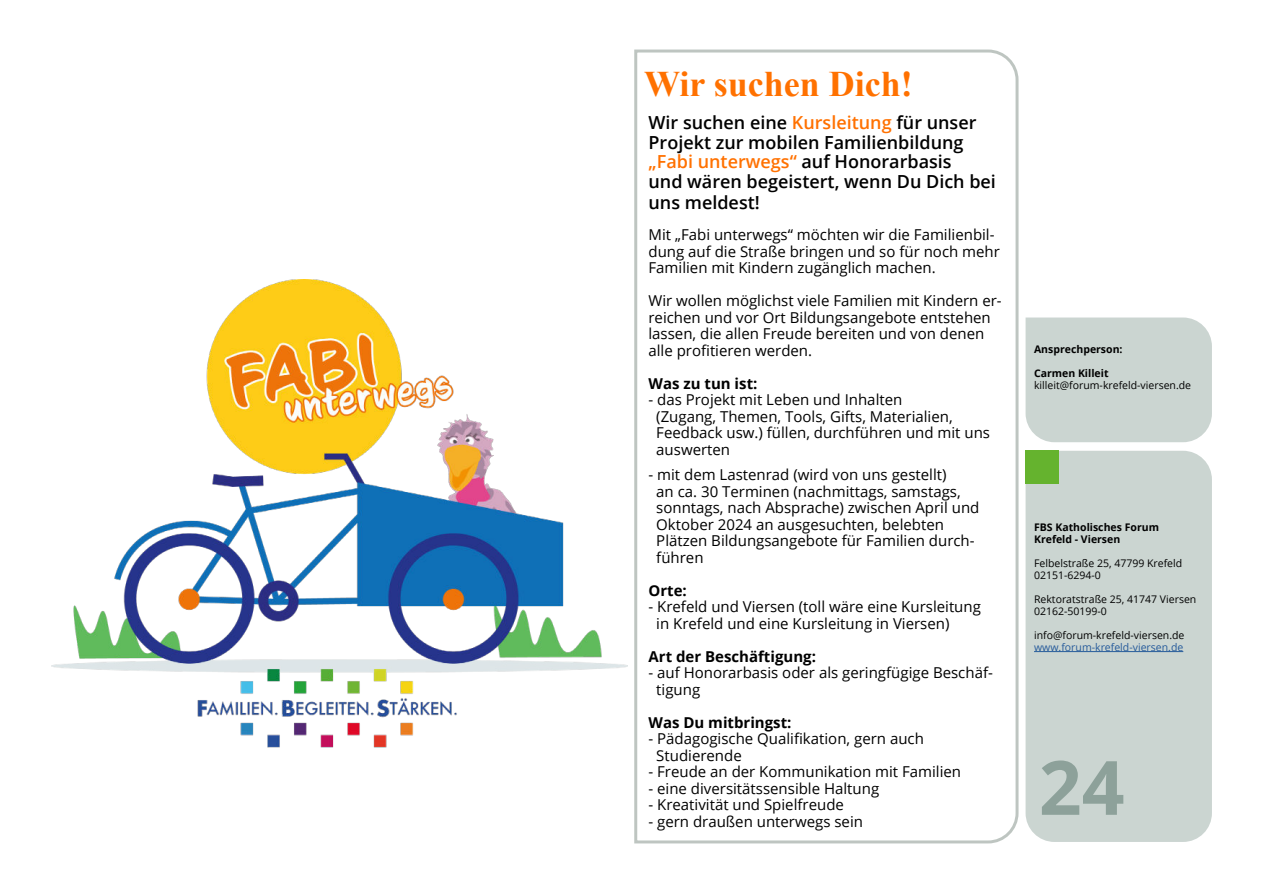
<style>
.page{position:relative;width:1263px;height:893px;background:#fff}
.page>*{position:absolute;margin:0;border:0;box-sizing:border-box;transform-origin:0 0}
.t1{font:700 75px "Open Sans";color:#7e958d}
.t2{font:700 36px "Times New Roman";color:#ff7100}
.t3{font:600 18px/19.8px "Open Sans";color:#000}
.t4{font:15px/16.5px "Open Sans";color:#000}
.t5{font:700 15px "Open Sans";color:#000}
.t6{font:10.5px/12px "Open Sans";color:#000}
.t7{font:700 10.5px/12px "Open Sans";color:#000}
.t8{font:10.5px "Open Sans";color:#265b9b}
.s1{color:#ff7100}
</style>
<div class="page">
<img style="left:51px;top:280px;width:576px;height:468px">
<div style="left:1025px;top:451px;width:187px;height:391px;background:#cbd5d1"></div>
<svg style="left:634px;top:49px;width:385px;height:795px"></svg>
<div style="left:1025px;top:317px;width:187px;height:125px;background:#cbd5d1"></div>
<hr style="left:1034px;top:651px;width:149px;height:1px;background:#265b9b">
<div style="left:1025px;top:451px;width:33px;height:33px;background:#65b32e"></div>
<h2 class="t2" style="left:644px;top:63px;width:270px">Wir suchen Dich!</h2>
<p class="t3" style="left:648px;top:115px;width:349px">Wir suchen eine <span class="s1">Kursleitung</span> für unser<br>Projekt zur mobilen Familienbildung <span class="s1">„Fabi unterwegs“</span> auf Honorarbasis<br>und wären begeistert, wenn Du Dich bei uns meldest!</p>
<p class="t4" style="left:648px;top:228px;width:353px">Mit „Fabi unterwegs“ möchten wir die Familienbil&shy;dung auf die Straße bringen und so für noch mehr<br>Familien mit Kindern zugänglich machen.</p>
<p class="t4" style="left:648px;top:294px;width:355px">Wir wollen möglichst viele Familien mit Kindern er&shy;reichen und vor Ort Bildungsangebote entstehen lassen, die allen Freude bereiten und von denen alle profitieren werden.</p>
<p class="t5" style="left:648px;top:377px;width:110px">Was zu tun ist:</p>
<p class="t4" style="left:656px;top:393px;width:335px;text-indent:-8px">- das Projekt mit Leben und Inhalten<br>(Zugang, Themen, Tools, Gifts, Materialien, Feedback usw.) füllen, durchführen und mit uns auswerten</p>
<p class="t4" style="left:656px;top:468px;width:325px;text-indent:-8px">- mit dem Lastenrad (wird von uns gestellt)<br>an ca. 30 Terminen (nachmittags, samstags, sonntags, nach Absprache) zwischen April und Oktober 2024 an ausgesuchten, belebten Plätzen Bildungsangebote für Familien durch&shy;führen</p>
<p class="t5" style="left:648px;top:584px;width:40px">Orte:</p>
<p class="t4" style="left:656px;top:600px;width:326px;text-indent:-8px">- Krefeld und Viersen (toll wäre eine Kursleitung in Krefeld und eine Kursleitung in Viersen)</p>
<p class="t5" style="left:648px;top:650px;width:169px">Art der Beschäftigung:</p>
<p class="t4" style="left:656px;top:666px;width:338px;text-indent:-8px">- auf Honorarbasis oder als geringfügige Beschäf&shy;tigung</p>
<p class="t5" style="left:648px;top:716px;width:145px">Was Du mitbringst:</p>
<p class="t4" style="left:656px;top:730px;width:269px;text-indent:-8px">- Pädagogische Qualifikation, gern auch<br>Studierende</p>
<p class="t4" style="left:648px;top:765px;width:314px">- Freude an der Kommunikation mit Familien</p>
<p class="t4" style="left:648px;top:782px;width:232px">- eine diversitätssensible Haltung</p>
<p class="t4" style="left:648px;top:798px;width:197px">- Kreativität und Spielfreude</p>
<p class="t4" style="left:648px;top:815px;width:216px">- gern draußen unterwegs sein</p>
<p class="t7" style="left:1034px;top:344px;width:90px">Ansprechperson:</p>
<p class="t7" style="left:1034px;top:368px;width:76px">Carmen Killeit</p>
<p class="t6" style="left:1034px;top:380px;width:159px">killeit@forum-krefeld-viersen.de</p>
<p class="t7" style="left:1034px;top:522px;width:126px">FBS Katholisches Forum<br>Krefeld - Viersen</p>
<p class="t6" style="left:1034px;top:558px;width:150px">Felbelstraße 25, 47799 Krefeld<br>02151-6294-0</p>
<p class="t6" style="left:1034px;top:594px;width:164px">Rektoratstraße 25, 41747 Viersen<br>02162-50199-0</p>
<p class="t6" style="left:1034px;top:630px;width:152px">info@forum-krefeld-viersen.de</p>
<p class="t8" style="left:1034px;top:643px;width:151px">www.forum-krefeld-viersen.de</p>
<h1 class="t1" style="left:1039px;top:745px;width:87px">24</h1>
</div>
